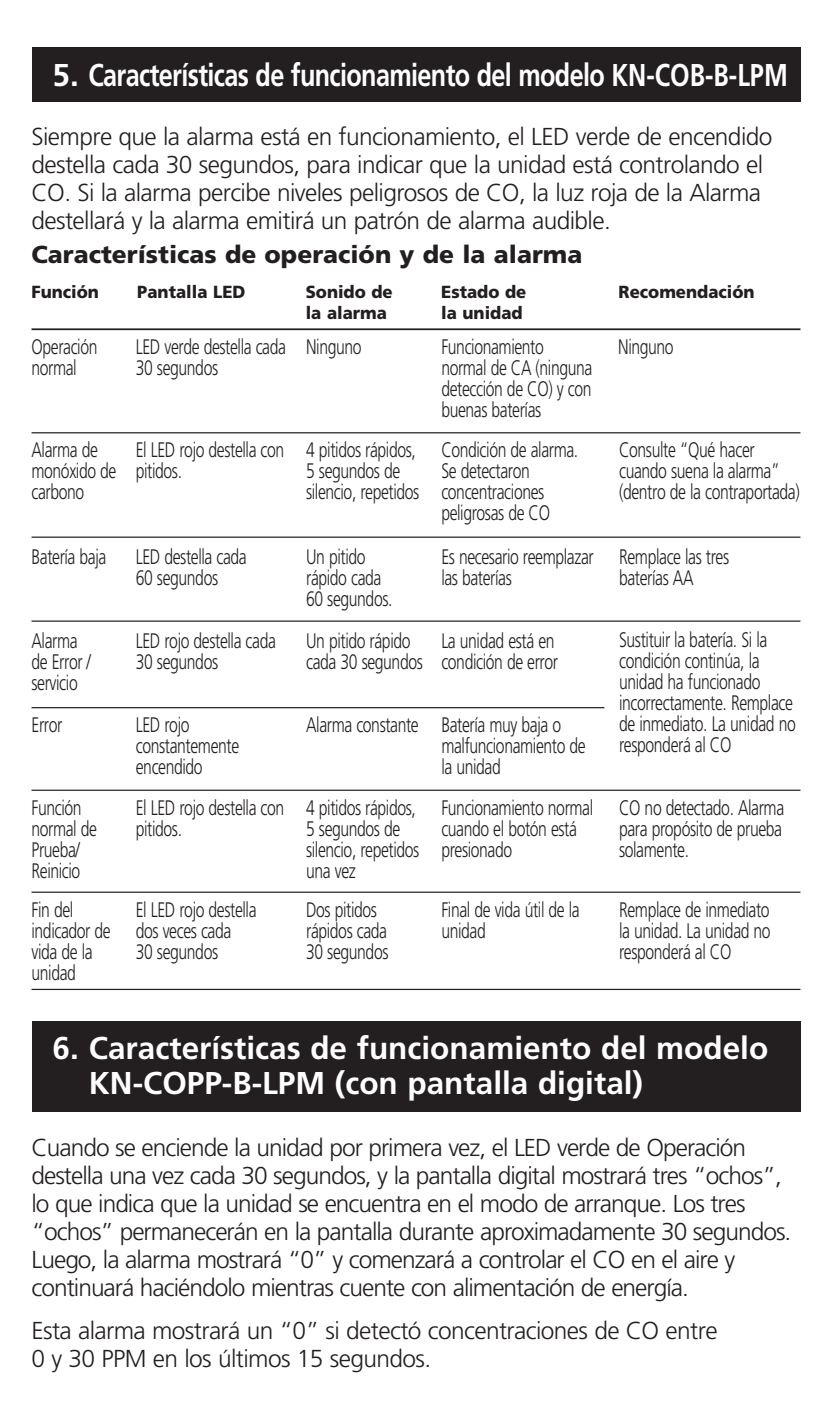
<style>
.page{position:relative;width:832px;height:1418px;background:#fff}
.page>*{position:absolute;margin:0;border:0;box-sizing:border-box;transform-origin:0 0}
.t1{font:700 31.5px/35px "Frutiger";color:#fff}
.t2{font:700 31.5px "Frutiger";letter-spacing:-.025em;color:#fff}
.t3{font:300 24.5px/28px "Frutiger";letter-spacing:-.04em;color:#231f20}
.t4{font:900 24.5px "Frutiger";color:#231f20}
.t5{font:300 21px/21px "Frutiger";letter-spacing:-.025em;color:#231f20;scale:.75 1}
.t6{font:900 17.5px "Frutiger";color:#231f20;scale:.95 1}
</style>
<div class="page">
<div style="left:32px;top:47px;width:768px;height:54px;background:#231f20"></div>
<hr style="left:32px;top:536px;width:768px;height:2px;background:#231f20">
<hr style="left:32px;top:620px;width:768px;height:2px;background:#231f20">
<hr style="left:32px;top:328px;width:768px;height:2px;background:#231f20">
<hr style="left:32px;top:432px;width:768px;height:1px;background:#231f20">
<hr style="left:32px;top:707px;width:572px;height:1px;background:#231f20">
<hr style="left:32px;top:789px;width:768px;height:2px;background:#231f20">
<hr style="left:32px;top:891px;width:768px;height:1px;background:#231f20">
<hr style="left:32px;top:988px;width:768px;height:2px;background:#231f20">
<div style="left:32px;top:1020px;width:768px;height:91px;background:#231f20"></div>
<h1 class="t2" style="left:52px;top:56px;width:736px">5. Características de funcionamiento del modelo KN-COB-B-LPM</h1>
<p class="t3" style="left:32px;top:123px;width:742px">Siempre que la alarma está en funcionamiento, el LED verde de encendido destella cada 30 segundos, para indicar que la unidad está controlando el CO. Si la alarma percibe niveles peligrosos de CO, la luz roja de la Alarma destellará y la alarma emitirá un patrón de alarma audible.</p>
<p class="t4" style="left:32px;top:239px;width:552px">Características de operación y de la alarma</p>
<p class="t6" style="left:32px;top:281px;width:73px">Función</p>
<p class="t6" style="left:137px;top:281px;width:115px">Pantalla LED</p>
<p class="t6" style="left:306px;top:281px;width:93px">Sonido de</p>
<p class="t6" style="left:441px;top:281px;width:91px">Estado de</p>
<p class="t6" style="left:618px;top:281px;width:145px">Recomendación</p>
<p class="t6" style="left:306px;top:302px;width:87px">la alarma</p>
<p class="t6" style="left:441px;top:302px;width:87px">la unidad</p>
<p class="t5" style="left:32px;top:336px;width:89px">Operación normal</p>
<p class="t5" style="left:136px;top:336px;width:202px">LED verde destella cada<br>30 segundos</p>
<p class="t5" style="left:306px;top:336px;width:75px">Ninguno</p>
<p class="t5" style="left:441px;top:336px;width:203px">Funcionamiento normal de CA (ninguna detección de CO) y con buenas baterías</p>
<p class="t5" style="left:618px;top:336px;width:75px">Ninguno</p>
<p class="t5" style="left:32px;top:439px;width:115px">Alarma de monóxido de carbono</p>
<p class="t5" style="left:136px;top:439px;width:199px">El LED rojo destella con pitidos.</p>
<p class="t5" style="left:306px;top:439px;width:152px">4 pitidos rápidos,<br>5 segundos de silencio, repetidos</p>
<p class="t5" style="left:441px;top:439px;width:184px">Condición de alarma.<br>Se detectaron concentraciones peligrosas de CO</p>
<p class="t5" style="left:619px;top:439px;width:242px">Consulte “Qué hacer cuando suena la alarma” (dentro de la contraportada)</p>
<p class="t5" style="left:32px;top:546px;width:101px">Batería baja</p>
<p class="t5" style="left:136px;top:546px;width:149px">LED destella cada<br>60 segundos</p>
<p class="t5" style="left:306px;top:546px;width:117px">Un pitido rápido cada<br>60 segundos.</p>
<p class="t5" style="left:441px;top:546px;width:205px">Es necesario reemplazar las baterías</p>
<p class="t5" style="left:619px;top:546px;width:148px">Remplace las tres baterías AA</p>
<p class="t5" style="left:32px;top:630px;width:81px">Alarma de Error / servicio</p>
<p class="t5" style="left:136px;top:630px;width:188px">LED rojo destella cada<br>30 segundos</p>
<p class="t5" style="left:306px;top:630px;width:157px">Un pitido rápido cada 30 segundos</p>
<p class="t5" style="left:441px;top:630px;width:157px">La unidad está en condición de error</p>
<p class="t5" style="left:32px;top:714px;width:43px">Error</p>
<p class="t5" style="left:136px;top:714px;width:139px">LED rojo constantemente encendido</p>
<p class="t5" style="left:441px;top:714px;width:194px;text-indent:-135px">Alarma constante Batería muy baja o malfuncionamiento de la unidad</p>
<p class="t5" style="left:619px;top:629px;width:237px">Sustituir la batería. Si la condición continúa, la unidad ha funcionado incorrectamente. Remplace de inmediato. La unidad no responderá al CO</p>
<p class="t5" style="left:32px;top:796px;width:89px">Función normal de<br>Prueba/<br>Reinicio</p>
<p class="t5" style="left:136px;top:796px;width:199px">El LED rojo destella con pitidos.</p>
<p class="t5" style="left:306px;top:796px;width:152px">4 pitidos rápidos,<br>5 segundos de silencio, repetidos una vez</p>
<p class="t5" style="left:441px;top:796px;width:204px">Funcionamiento normal cuando el botón está presionado</p>
<p class="t5" style="left:619px;top:796px;width:222px;text-align:justify">CO no detectado. Alarma para propósito de prueba solamente.</p>
<p class="t5" style="left:32px;top:898px;width:107px">Fin del indicador de vida de la unidad</p>
<p class="t5" style="left:136px;top:898px;width:162px">El LED rojo destella dos veces cada<br>30 segundos</p>
<p class="t5" style="left:306px;top:898px;width:111px">Dos pitidos rápidos cada<br>30 segundos</p>
<p class="t5" style="left:441px;top:898px;width:186px">Final de vida útil de la unidad</p>
<p class="t5" style="left:619px;top:898px;width:204px;text-align:justify">Remplace de inmediato la unidad. La unidad no responderá al CO</p>
<h1 class="t1" style="left:89px;top:1030px;width:681px;text-indent:-36px">6. Características de funcionamiento del modelo<br>KN-COPP-B-LPM (con pantalla digital)</h1>
<p class="t3" style="left:32px;top:1133px;width:761px">Cuando se enciende la unidad por primera vez, el LED verde de Operación destella una vez cada 30 segundos, y la pantalla digital mostrará tres “ochos”, lo que indica que la unidad se encuentra en el modo de arranque. Los tres “ochos” permanecerán en la pantalla durante aproximadamente 30 segundos.<br>Luego, la alarma mostrará “0” y comenzará a controlar el CO en el aire y continuará haciéndolo mientras cuente con alimentación de energía.</p>
<p class="t3" style="left:32px;top:1316px;width:687px">Esta alarma mostrará un “0” si detectó concentraciones de CO entre<br>0 y 30 PPM en los últimos 15 segundos.</p>
</div>
